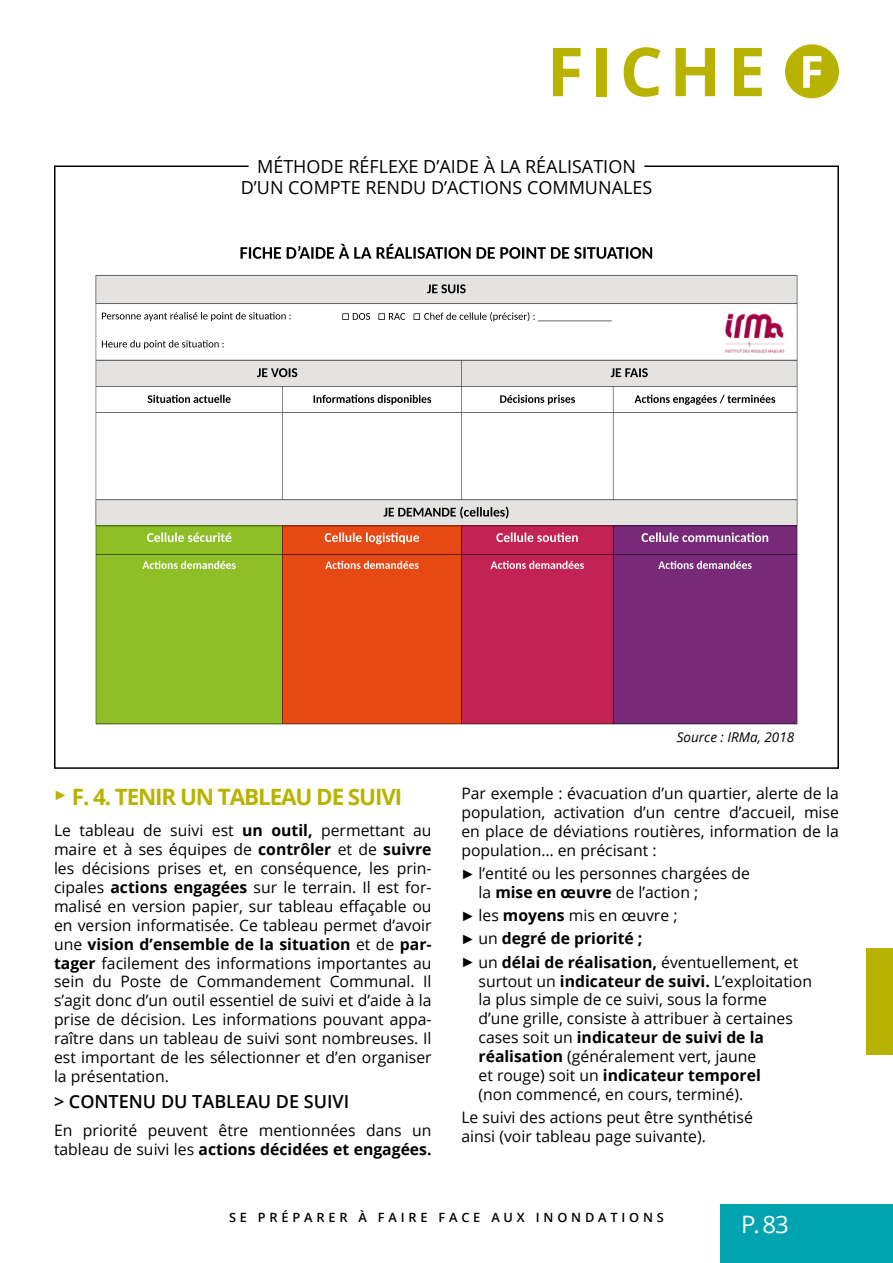
<style>
.page{position:relative;width:893px;height:1263px;background:#fff}
.page>*{position:absolute;margin:0;border:0;box-sizing:border-box;transform-origin:0 0}
.t1{font:700 67.5px "Open Sans";letter-spacing:.1em;color:#b8b300}
.t2{font:24px "Open Sans";color:#fff}
.t3{font:700 22.5px "Open Sans";letter-spacing:-.05em;color:#b8b300}
.t4{font:18px/21px "Open Sans";color:#000;text-align:center}
.t5{font:600 18px "Open Sans";color:#000}
.t6{font:15.75px/18.9px "Open Sans";color:#000}
.t7{font:700 15.75px/23.1px "Open Sans";color:#000}
.t8{font:italic 13.5px "Open Sans";color:#000}
.t9{font:600 12.75px "Open Sans";letter-spacing:.3em;color:#000}
.s1{font-family:"FF Dingbests";font-weight:400;font-size:19.5px}
.s2{font-weight:700}
.s3{font-family:"FF Dingbests";font-size:19.5px}
.s4{font-weight:400}
</style>
<div class="page">
<svg style="left:785px;top:44px;width:54px;height:54px"></svg>
<div style="left:866px;top:948px;width:27px;height:107px;background:#b8b300"></div>
<svg style="left:96px;top:275px;width:702px;height:450px"></svg>
<svg style="left:240px;top:244px;width:412px;height:15px"></svg>
<img style="left:720px;top:309px;width:68px;height:48px">
<div style="left:720px;top:1204px;width:173px;height:59px;background:#00a4b0"></div>
<h1 class="t1" style="left:547px;top:24px;width:220px">FICHE</h1>
<p class="t4" style="left:241px;top:156px;width:413px">MÉTHODE RÉFLEXE D’AIDE À LA RÉALISATION<br>D’UN COMPTE RENDU D’ACTIONS COMMUNALES</p>
<p class="t8" style="left:677px;top:728px;width:119px">Source : IRMa, 2018</p>
<h3 class="t3" style="left:54px;top:780px;width:350px"><span class="s1">&gt;</span> F. 4. TENIR UN TABLEAU DE SUIVI</h3>
<p class="t6" style="left:54px;top:821px;width:379px;text-align:justify">Le tableau de suivi est <span class="s2">un outil,</span> permettant au maire et à ses équipes de <span class="s2">contrôler</span> et de <span class="s2">suivre </span>les décisions prises et, en conséquence, les prin&shy;cipales <span class="s2">actions engagées</span> sur le terrain. Il est for&shy;malisé en version papier, sur tableau effaçable ou en version informatisée. Ce tableau permet d’avoir une <span class="s2">vision d’ensemble de la situation</span> et de <span class="s2">par&shy;tager</span> facilement des informations importantes au sein du Poste de Commandement Communal. Il s’agit donc d’un outil essentiel de suivi et d’aide à la prise de décision. Les informations pouvant appa&shy;raître dans un tableau de suivi sont nombreuses. Il est important de les sélectionner et d’en organiser la présentation.</p>
<p class="t5" style="left:54px;top:1089px;width:297px">&gt; CONTENU DU TABLEAU DE SUIVI</p>
<p class="t6" style="left:54px;top:1120px;width:379px">En priorité peuvent être mentionnées dans un tableau de suivi les <span class="s2">actions décidées et engagées.</span></p>
<p class="t6" style="left:461px;top:784px;width:379px;text-align:justify">Par exemple : évacuation d’un quartier, alerte de la population, activation d’un centre d’accueil, mise en place de déviations routières, information de la population… en précisant :</p>
<p class="t6" style="left:478px;top:864px;width:273px;text-indent:-17px"><span class="s3">&gt;</span> l’entité ou les personnes chargées de la <span class="s2">mise en œuvre</span> de l’action ;</p>
<p class="t7" style="left:461px;top:904px;width:338px"><span class="s1">&gt;</span> <span class="s4">les</span> moyens <span class="s4">mis en œuvre ;<br></span><span class="s1">&gt;</span> <span class="s4">un</span> degré de priorité ;<br><span class="s1">&gt;</span> <span class="s4">un</span> délai de réalisation, <span class="s4">éventuellement, et</span></p>
<p class="t6" style="left:478px;top:971px;width:335px">surtout un <span class="s2">indicateur de suivi.</span> L’exploitation la plus simple de ce suivi, sous la forme<br>d’une grille, consiste à attribuer à certaines cases soit un <span class="s2">indicateur de suivi de la réalisation</span> (généralement vert, jaune<br>et rouge) soit un <span class="s2">indicateur temporel<br></span>(non commencé, en cours, terminé).</p>
<p class="t6" style="left:461px;top:1107px;width:293px">Le suivi des actions peut être synthétisé ainsi (voir tableau page suivante).</p>
<p class="t9" style="left:229px;top:1209px;width:436px">SE PRÉPARER À FAIRE FACE AUX INONDATIONS</p>
<h2 class="t2" style="left:741px;top:1208px;width:49px">P. 83</h2>
</div>
